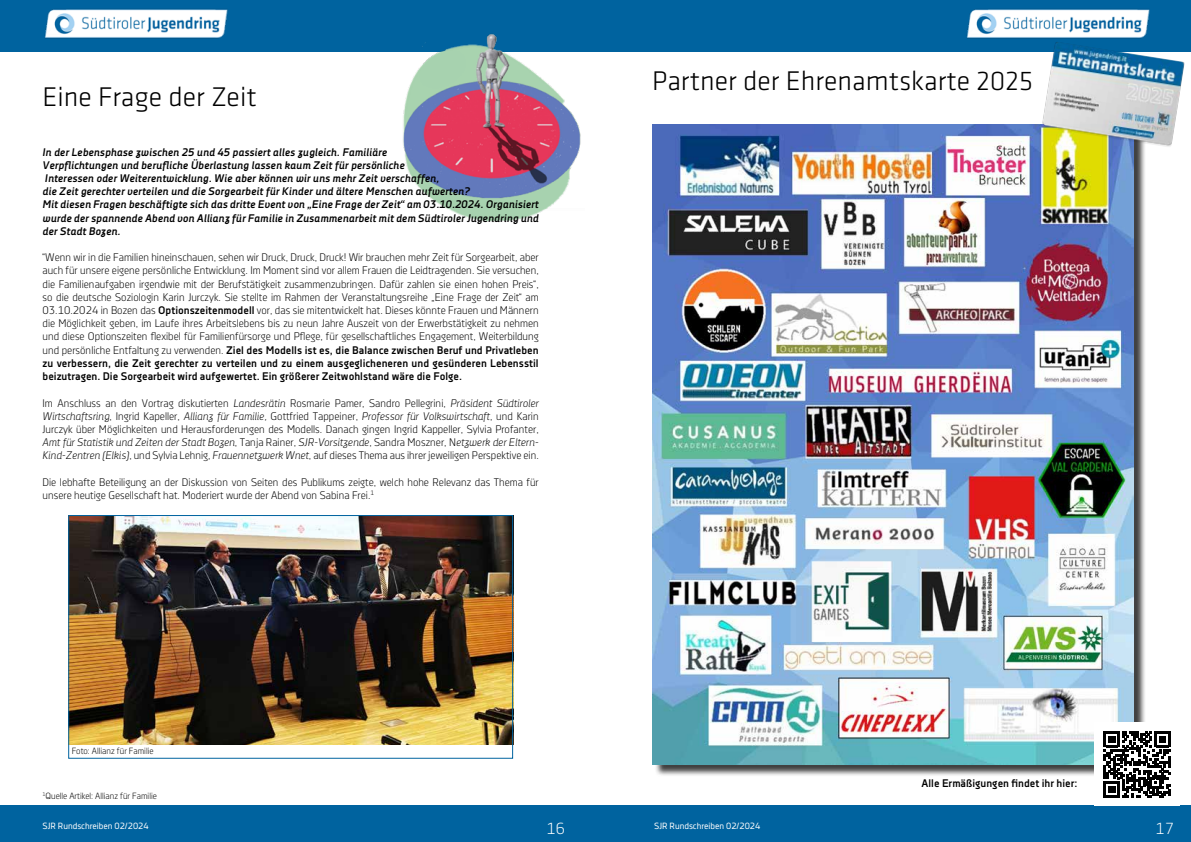
<style>
.page{position:relative;width:1191px;height:842px;background:#fff}
.page>*{position:absolute;margin:0;border:0;box-sizing:border-box;transform-origin:0 0}
.t1{font:300 28px "Klavika";color:#000}
.t2{font:16px "Decima Nova Pro Lt";color:#fff}
.t3{font:11px/13.2px "Decima Nova Pro Lt";color:#000;text-align:justify}
.t4{font:italic 700 11px/13.2px "Decima Nova Pro";color:#000}
.t5{font:700 11px/13.2px "Decima Nova Pro";color:#000;text-align:justify}
.t6{font:9px "Decima Nova Pro Lt";color:#000}
.t7{font:9px "Decima Nova Pro";color:#fff}
.s1{font-family:"Decima Nova Pro";font-weight:700}
.s2{font-family:"Decima Nova Pro Lt";font-weight:400}
.s3{font-style:italic}
</style>
<div class="page">
<div style="left:0;top:806px;width:1191px;height:36px;background:#00639f"></div>
<div style="left:0;top:0;width:1191px;height:52px;background:#00639f"></div>
<img style="left:45px;top:9px;width:183px;height:30px">
<img style="left:967px;top:9px;width:183px;height:30px">
<img style="left:403px;top:34px;width:178px;height:188px">
<img style="left:70px;top:517px;width:441px;height:227px">
<div style="left:654px;top:126px;width:492px;height:651px;background:#000;opacity:.75"></div>
<img style="left:653px;top:125px;width:480px;height:639px">
<div style="left:1094px;top:722px;width:85px;height:84px;background:#fff"></div>
<svg style="left:1103px;top:731px;width:67px;height:67px"></svg>
<img style="left:1041px;top:42px;width:143px;height:106px">
<div style="left:68px;top:515px;width:445px;height:244px;border:1px solid #00639f"></div>
<h1 class="t1" style="left:43px;top:82px;width:216px">Eine Frage der Zeit</h1>
<p class="t4" style="left:43px;top:146px;width:498px">In der Lebensphase zwischen 25 und 45 passiert alles zugleich. Familiäre<br>Verpflichtungen und berufliche Überlastung lassen kaum Zeit für persönliche<br>Interessen oder Weiterentwicklung. Wie aber können wir uns mehr Zeit verschaffen,<br>die Zeit gerechter verteilen und die Sorgearbeit für Kinder und ältere Menschen aufwerten?<br>Mit diesen Fragen beschäftigte sich das dritte Event von „Eine Frage der Zeit“ am 03.10.2024. Organisiert wurde der spannende Abend von Allianz für Familie in Zusammenarbeit mit dem Südtiroler Jugendring und der Stadt Bozen.</p>
<p class="t3" style="left:43px;top:251px;width:498px">“Wenn wir in die Familien hineinschauen, sehen wir Druck, Druck, Druck! Wir brauchen mehr Zeit für Sorgearbeit, aber auch für unsere eigene persönliche Entwicklung. Im Moment sind vor allem Frauen die Leidtragenden. Sie versuchen, die Familienaufgaben irgendwie mit der Berufstätigkeit zusammenzubringen. Dafür zahlen sie einen hohen Preis“, so die deutsche Soziologin Karin Jurczyk. Sie stellte im Rahmen der Veranstaltungsreihe „Eine Frage der Zeit“ am 03.10.2024 in Bozen das <span class="s1">Optionszeitenmodell</span> vor, das sie mitentwickelt hat. Dieses könnte Frauen und Männern die Möglichkeit geben, im Laufe ihres Arbeitslebens bis zu neun Jahre Auszeit von der Erwerbstätigkeit zu nehmen und diese Optionszeiten flexibel für Familienfürsorge und Pflege, für gesellschaftliches Engagement, Weiterbildung</p>
<p class="t5" style="left:43px;top:344px;width:498px"><span class="s2">und persönliche Entfaltung zu verwenden.</span> Ziel des Modells ist es, die Balance zwischen Beruf und Privatleben zu verbessern, die Zeit gerechter zu verteilen und zu einem ausgeglicheneren und gesünderen Lebensstil beizutragen. Die Sorgearbeit wird aufgewertet. Ein größerer Zeitwohlstand wäre die Folge.</p>
<p class="t3" style="left:43px;top:396px;width:498px">Im Anschluss an den Vortrag diskutierten <span class="s3">Landesrätin</span> Rosmarie Pamer, Sandro Pellegrini, <span class="s3">Präsident Südtiroler Wirtschaftsring</span>, Ingrid Kapeller, <span class="s3">Allianz für Familie,</span> Gottfried Tappeiner, <span class="s3">Professor für Volkswirtschaft</span>, und Karin Jurczyk über Möglichkeiten und Herausforderungen des Modells. Danach gingen Ingrid Kappeller, Sylvia Profanter, <span class="s3">Amt für Statistik und Zeiten der Stadt Bozen</span>, Tanja Rainer, <span class="s3">SJR-Vorsitzende</span>, Sandra Moszner, N<span class="s3">etzwerk der Eltern-Kind-Zentren (Elkis)</span>, und Sylvia Lehnig, <span class="s3">Frauennetzwerk Wnet</span>, auf dieses Thema aus ihrer jeweiligen Perspektive ein.</p>
<p class="t3" style="left:43px;top:475px;width:498px">Die lebhafte Beteiligung an der Diskussion von Seiten des Publikums zeigte, welch hohe Relevanz das Thema für unsere heutige Gesellschaft hat. Moderiert wurde der Abend von Sabina Frei.<sup>1</sup></p>
<p class="t6" style="left:72px;top:746px;width:83px">Foto: Allianz für Familie</p>
<p class="t6" style="left:43px;top:791px;width:116px"><sup>1</sup>Quelle Artikel: Allianz für Familie</p>
<h1 class="t1" style="left:652px;top:66px;width:382px">Partner der Ehrenamtskarte 2025</h1>
<p class="t5" style="left:921px;top:777px;width:157px">Alle Ermäßigungen findet ihr hier:</p>
<p class="t7" style="left:43px;top:821px;width:108px">SJR Rundschreiben 02/2024</p>
<p class="t7" style="left:654px;top:821px;width:108px">SJR Rundschreiben 02/2024</p>
<h2 class="t2" style="left:546px;top:819px;width:20px">16</h2>
<h2 class="t2" style="left:1155px;top:819px;width:20px">17</h2>
</div>
